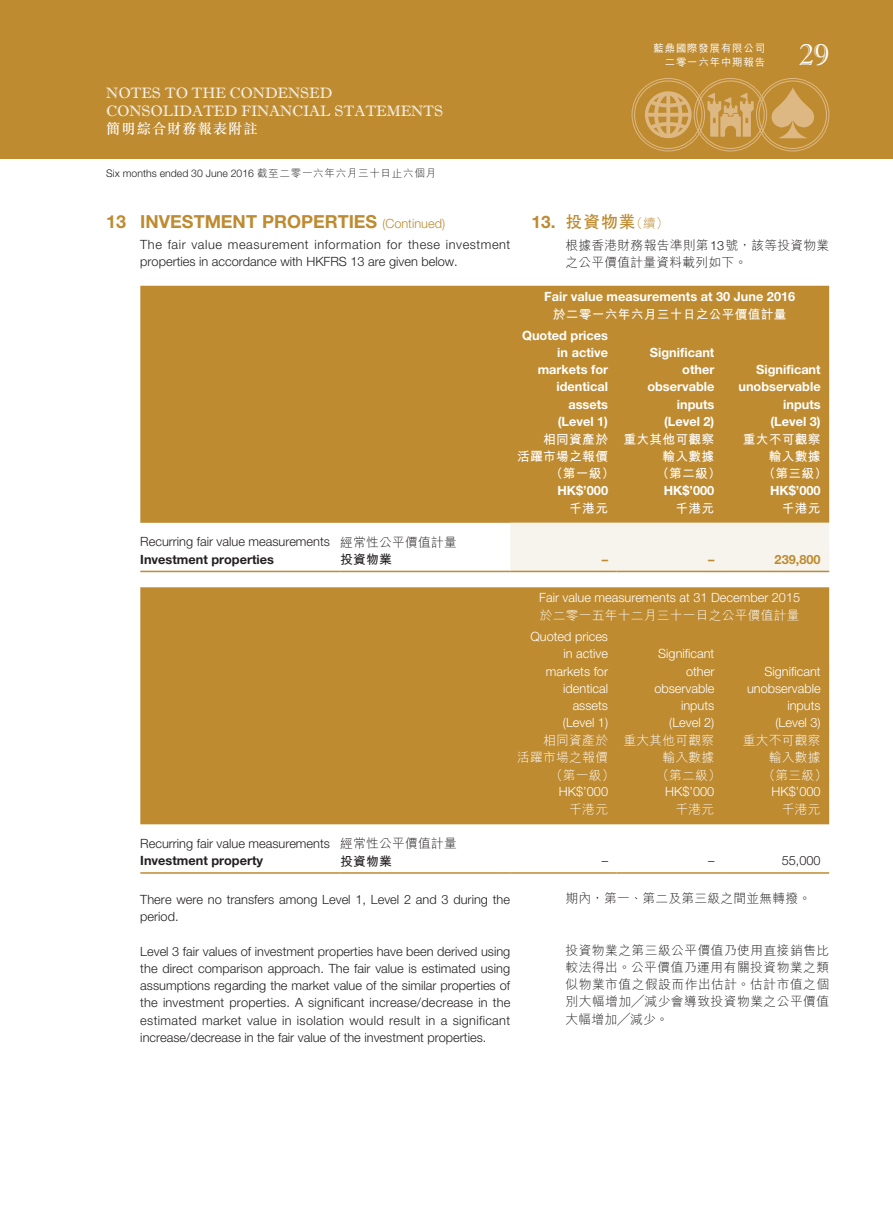
<style>
.page{position:relative;width:893px;height:1212px;background:#fff}
.page>*{position:absolute;margin:0;border:0;box-sizing:border-box;transform-origin:0 0}
.t1{font:30px "Imprint MT Shadow";color:#fff}
._01_H1_E{font:700 18px "Helvetica Neue LT Std";color:#be8b31}
._001_H1_C{font:700 17.25px "C Hei 2 HK";color:#be8b31}
.t2{font:15px/18px "Imprint MT Shadow";color:#fff}
.t3{font:500 14.25px "M Sung HK";letter-spacing:.07em;color:#fff}
._00_txt_E{font:300 12.75px/17.2px "Helvetica Neue LT Std";color:#231f20}
._50_Table_txt{font:300 12.75px "Helvetica Neue LT Std";color:#fff}
._50_Table_txt-2{font:700 12.75px "Helvetica Neue LT Std";color:#fff}
._000_txt_C{font:300 12.75px/17.2px "M Hei HK";letter-spacing:.02em;color:#231f20}
._00_txt_E-2{font:300 12.75px/17.2px "Helvetica Neue LT Std";letter-spacing:.045em;color:#231f20}
._50_Table_txt-3{font:300 12.75px "M Hei HK";letter-spacing:.02em;color:#fff}
._50_Table_txt-4{font:700 12.75px "M Hei HK";letter-spacing:.02em;color:#fff}
._50_Table_txt-5{font:300 12.75px "Helvetica Neue LT Std";color:#231f20}
._50_Table_txt-6{font:700 12.75px "Helvetica Neue LT Std";color:#231f20}
._50_Table_txt-7{font:300 12.75px "M Hei HK";letter-spacing:.02em;color:#231f20}
._50_Table_txt-8{font:700 12.75px "Helvetica Neue LT Std";color:#be8b31}
._50_Table_txt-9{font:700 12.75px "M Hei HK";letter-spacing:.02em;color:#231f20}
.t4{font:300 10.5px "Helvetica Neue LT Std";color:#231f20}
.t5{font:500 10.5px/13.5px "M Hei HK";letter-spacing:.07em;color:#fff;text-align:right}
.s1{font-family:"M Hei HK"}
.s2{font-weight:300;font-size:12.75px}
.s3{font-family:"Helvetica Neue LT Std"}
.s4{font-family:"M Hei HK";font-weight:300;font-size:12.75px}
</style>
<div class="page">
<div style="left:0;top:0;width:893px;height:159px;background:#be8b31"></div>
<div style="left:756px;top:78px;width:73px;height:73px;border:1px solid #deb883;border-radius:50%"></div>
<div style="left:758px;top:80px;width:69px;height:69px;border:1px solid #deb883;border-radius:50%"></div>
<div style="left:694px;top:78px;width:73px;height:73px;border:1px solid #deb883;border-radius:50%"></div>
<div style="left:696px;top:80px;width:69px;height:69px;border:1px solid #deb883;border-radius:50%"></div>
<svg style="left:707px;top:93px;width:47px;height:44px"></svg>
<svg style="left:771px;top:87px;width:43px;height:51px"></svg>
<div style="left:632px;top:78px;width:73px;height:73px;border:1px solid #deb883;border-radius:50%"></div>
<div style="left:634px;top:80px;width:68px;height:69px;border:1px solid #deb883;border-radius:50%"></div>
<svg style="left:645px;top:91px;width:47px;height:47px"></svg>
<div style="left:140px;top:286px;width:689px;height:237px;background:#be8b31"></div>
<div style="left:510px;top:523px;width:319px;height:48px;background:#f7f4ed"></div>
<hr style="left:140px;top:571px;width:200px;height:1px;background:#be8b31">
<hr style="left:340px;top:571px;width:170px;height:1px;background:#be8b31">
<hr style="left:510px;top:571px;width:107px;height:1px;background:#be8b31">
<hr style="left:617px;top:571px;width:106px;height:1px;background:#be8b31">
<hr style="left:723px;top:571px;width:106px;height:1px;background:#be8b31">
<div style="left:140px;top:587px;width:689px;height:237px;background:#be8b31"></div>
<hr style="left:140px;top:872px;width:200px;height:2px;background:#be8b31">
<hr style="left:340px;top:872px;width:170px;height:2px;background:#be8b31">
<hr style="left:510px;top:872px;width:107px;height:2px;background:#be8b31">
<hr style="left:617px;top:872px;width:106px;height:2px;background:#be8b31">
<hr style="left:723px;top:872px;width:106px;height:2px;background:#be8b31">
<p class="t2" style="left:106px;top:84px;width:338px">NOTES TO THE CONDENSED<br>CONSOLIDATED FINANCIAL STATEMENTS</p>
<p class="t3" style="left:106px;top:119px;width:153px">簡明綜合財務報表附註</p>
<p class="t4" style="left:106px;top:166px;width:331px">Six months ended 30 June 2016 <span class="s1">截至二零一六年六月三十日止六個月</span></p>
<p class="t5" style="left:654px;top:41px;width:113px">藍鼎國際發展有限公司二零一六年中期報告</p>
<h1 class="t1" style="left:799px;top:37px;width:32px">29</h1>
<p class="_01_H1_E" style="left:106px;top:210px;width:340px">13 INVESTMENT PROPERTIES <span class="s2">(Continued)</span></p>
<p class="_00_txt_E-2" style="left:140px;top:236px;width:372px">The fair value measurement information for these investment properties in accordance with HKFRS 13 are given below.</p>
<p class="_001_H1_C" style="left:531px;top:213px;width:138px"><span class="s3">13.</span> 投資物業<span class="s4">（續）</span></p>
<p class="_000_txt_C" style="left:566px;top:236px;width:265px">根據香港財務報告準則第<span class="s3">13</span>號，該等投資物業之公平價值計量資料載列如下。</p>
<p class="_50_Table_txt-2" style="left:544px;top:288px;width:253px">Fair value measurements at 30 June 2016</p>
<p class="_50_Table_txt-4" style="left:553px;top:305px;width:235px">於二零一六年六月三十日之公平價值計量</p>
<p class="_50_Table_txt-2" style="left:522px;top:327px;width:87px">Quoted prices</p>
<p class="_50_Table_txt-2" style="left:557px;top:344px;width:52px">in active</p>
<p class="_50_Table_txt-2" style="left:538px;top:362px;width:72px">markets for</p>
<p class="_50_Table_txt-2" style="left:556px;top:379px;width:53px">identical</p>
<p class="_50_Table_txt-2" style="left:568px;top:396px;width:41px">assets</p>
<p class="_50_Table_txt-2" style="left:558px;top:413px;width:52px">(Level 1)</p>
<p class="_50_Table_txt-2" style="left:650px;top:344px;width:66px">Significant</p>
<p class="_50_Table_txt-2" style="left:682px;top:362px;width:34px">other</p>
<p class="_50_Table_txt-2" style="left:647px;top:379px;width:69px">observable</p>
<p class="_50_Table_txt-2" style="left:677px;top:396px;width:39px">inputs</p>
<p class="_50_Table_txt-2" style="left:664px;top:413px;width:52px">(Level 2)</p>
<p class="_50_Table_txt-2" style="left:756px;top:362px;width:66px">Significant</p>
<p class="_50_Table_txt-2" style="left:738px;top:379px;width:84px">unobservable</p>
<p class="_50_Table_txt-2" style="left:783px;top:396px;width:39px">inputs</p>
<p class="_50_Table_txt-2" style="left:770px;top:413px;width:52px">(Level 3)</p>
<p class="_50_Table_txt-4" style="left:543px;top:430px;width:66px">相同資產於</p>
<p class="_50_Table_txt-4" style="left:517px;top:447px;width:92px">活躍市場之報價</p>
<p class="_50_Table_txt-4" style="left:550px;top:464px;width:66px">（第一級）</p>
<p class="_50_Table_txt-4" style="left:624px;top:430px;width:92px">重大其他可觀察</p>
<p class="_50_Table_txt-4" style="left:663px;top:447px;width:53px">輸入數據</p>
<p class="_50_Table_txt-4" style="left:656px;top:464px;width:66px">（第二級）</p>
<p class="_50_Table_txt-4" style="left:743px;top:430px;width:79px">重大不可觀察</p>
<p class="_50_Table_txt-4" style="left:769px;top:447px;width:53px">輸入數據</p>
<p class="_50_Table_txt-4" style="left:763px;top:464px;width:66px">（第三級）</p>
<p class="_50_Table_txt-2" style="left:557px;top:482px;width:52px">HK$’000</p>
<p class="_50_Table_txt-2" style="left:664px;top:482px;width:52px">HK$’000</p>
<p class="_50_Table_txt-2" style="left:770px;top:482px;width:52px">HK$’000</p>
<p class="_50_Table_txt-4" style="left:569px;top:499px;width:40px">千港元</p>
<p class="_50_Table_txt-4" style="left:676px;top:499px;width:40px">千港元</p>
<p class="_50_Table_txt-4" style="left:782px;top:499px;width:40px">千港元</p>
<p class="_50_Table_txt-5" style="left:140px;top:534px;width:191px">Recurring fair value measurements</p>
<p class="_50_Table_txt-7" style="left:340px;top:536px;width:118px">經常性公平價值計量</p>
<p class="_50_Table_txt-6" style="left:140px;top:551px;width:135px">Investment properties</p>
<p class="_50_Table_txt-9" style="left:340px;top:550px;width:53px">投資物業</p>
<p class="_50_Table_txt-8" style="left:602px;top:551px;width:8px">–</p>
<p class="_50_Table_txt-8" style="left:708px;top:551px;width:8px">–</p>
<p class="_50_Table_txt-8" style="left:775px;top:551px;width:48px">239,800</p>
<p class="_50_Table_txt" style="left:539px;top:590px;width:262px">Fair value measurements at 31 December 2015</p>
<p class="_50_Table_txt-3" style="left:540px;top:609px;width:261px">於二零一五年十二月三十一日之公平價值計量</p>
<p class="_50_Table_txt" style="left:530px;top:629px;width:79px">Quoted prices</p>
<p class="_50_Table_txt" style="left:563px;top:646px;width:46px">in active</p>
<p class="_50_Table_txt" style="left:546px;top:663px;width:64px">markets for</p>
<p class="_50_Table_txt" style="left:563px;top:680px;width:46px">identical</p>
<p class="_50_Table_txt" style="left:573px;top:698px;width:37px">assets</p>
<p class="_50_Table_txt" style="left:563px;top:715px;width:47px">(Level 1)</p>
<p class="_50_Table_txt" style="left:658px;top:646px;width:58px">Significant</p>
<p class="_50_Table_txt" style="left:686px;top:663px;width:30px">other</p>
<p class="_50_Table_txt" style="left:654px;top:680px;width:61px">observable</p>
<p class="_50_Table_txt" style="left:681px;top:698px;width:35px">inputs</p>
<p class="_50_Table_txt" style="left:669px;top:715px;width:47px">(Level 2)</p>
<p class="_50_Table_txt" style="left:764px;top:663px;width:58px">Significant</p>
<p class="_50_Table_txt" style="left:747px;top:680px;width:75px">unobservable</p>
<p class="_50_Table_txt" style="left:787px;top:698px;width:35px">inputs</p>
<p class="_50_Table_txt" style="left:776px;top:715px;width:47px">(Level 3)</p>
<p class="_50_Table_txt-3" style="left:543px;top:734px;width:66px">相同資產於</p>
<p class="_50_Table_txt-3" style="left:517px;top:751px;width:92px">活躍市場之報價</p>
<p class="_50_Table_txt-3" style="left:550px;top:768px;width:66px">（第一級）</p>
<p class="_50_Table_txt-3" style="left:624px;top:734px;width:92px">重大其他可觀察</p>
<p class="_50_Table_txt-3" style="left:663px;top:751px;width:53px">輸入數據</p>
<p class="_50_Table_txt-3" style="left:656px;top:768px;width:66px">（第二級）</p>
<p class="_50_Table_txt-3" style="left:743px;top:734px;width:79px">重大不可觀察</p>
<p class="_50_Table_txt-3" style="left:769px;top:751px;width:53px">輸入數據</p>
<p class="_50_Table_txt-3" style="left:763px;top:768px;width:66px">（第三級）</p>
<p class="_50_Table_txt" style="left:559px;top:784px;width:51px">HK$’000</p>
<p class="_50_Table_txt" style="left:665px;top:784px;width:51px">HK$’000</p>
<p class="_50_Table_txt" style="left:771px;top:784px;width:51px">HK$’000</p>
<p class="_50_Table_txt-3" style="left:569px;top:803px;width:40px">千港元</p>
<p class="_50_Table_txt-3" style="left:676px;top:803px;width:40px">千港元</p>
<p class="_50_Table_txt-3" style="left:782px;top:803px;width:40px">千港元</p>
<p class="_50_Table_txt-5" style="left:140px;top:835px;width:191px">Recurring fair value measurements</p>
<p class="_50_Table_txt-7" style="left:340px;top:837px;width:118px">經常性公平價值計量</p>
<p class="_50_Table_txt-6" style="left:140px;top:853px;width:124px">Investment property</p>
<p class="_50_Table_txt-9" style="left:340px;top:852px;width:53px">投資物業</p>
<p class="_50_Table_txt-5" style="left:602px;top:853px;width:8px">–</p>
<p class="_50_Table_txt-5" style="left:708px;top:853px;width:8px">–</p>
<p class="_50_Table_txt-5" style="left:782px;top:853px;width:40px">55,000</p>
<p class="_00_txt_E" style="left:140px;top:890px;width:371px">There were no transfers among Level 1, Level 2 and 3 during the period.</p>
<p class="_00_txt_E" style="left:140px;top:942px;width:372px;text-align:justify">Level 3 fair values of investment properties have been derived using the direct comparison approach. The fair value is estimated using assumptions regarding the market value of the similar properties of the investment properties. A significant increase/decrease in the estimated market value in isolation would result in a significant increase/decrease in the fair value of the investment properties.</p>
<p class="_000_txt_C" style="left:566px;top:889px;width:247px">期內，第一、第二及第三級之間並無轉撥。</p>
<p class="_000_txt_C" style="left:566px;top:941px;width:265px;text-align:justify">投資物業之第三級公平價值乃使用直接銷售比較法得出。公平價值乃運用有關投資物業之類似物業市值之假設而作出估計。估計市值之個別大幅增加╱減少會導致投資物業之公平價值大幅增加╱減少。</p>
</div>
